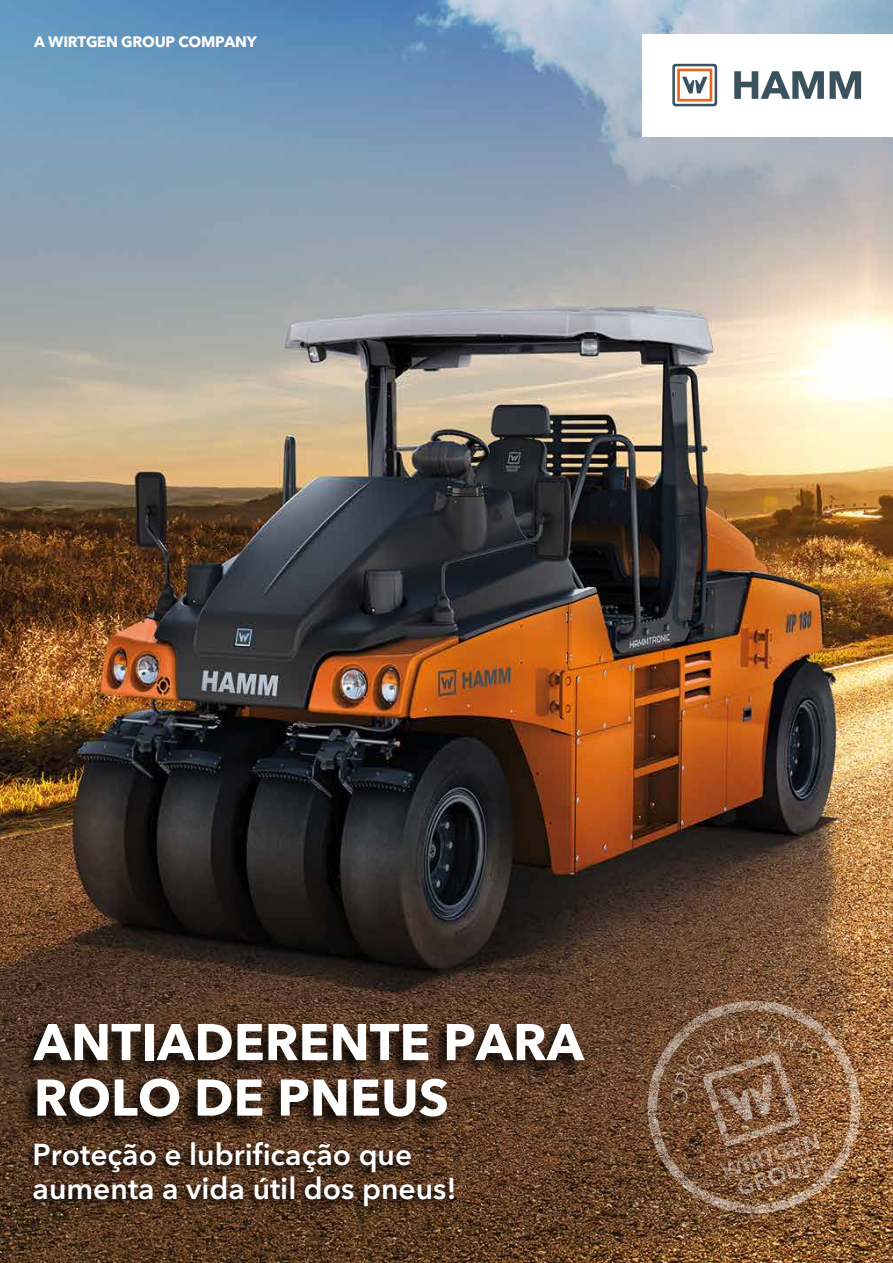
<style>
.page{position:relative;width:893px;height:1263px;background:#fff}
.page>*{position:absolute;margin:0;border:0;box-sizing:border-box;transform-origin:0 0}
.t1{font:700 51px/55.5px "Avenir Next LT Pro";color:#fff}
.t2{font:600 30px/34.5px "Avenir Next LT Pro";color:#fff}
.t3{font:700 15px "Avenir Next LT Pro";letter-spacing:-.015em;color:#fff}
</style>
<div class="page">
<img style="left:0;top:0;width:893px;height:1263px">
<div style="left:642px;top:34px;width:251px;height:102px;background:#fff"></div>
<img style="left:648px;top:1001px;width:212px;height:212px">
<img style="left:12px;top:1010px;width:579px;height:139px">
<img style="left:21px;top:1133px;width:442px;height:86px">
<svg style="left:734px;top:71px;width:90px;height:28px"></svg>
<svg style="left:830px;top:71px;width:31px;height:28px"></svg>
<svg style="left:672px;top:64px;width:45px;height:42px"></svg>
<p class="t3" style="left:34px;top:32px;width:224px">A WIRTGEN GROUP COMPANY</p>
<h1 class="t1" style="left:34px;top:1014px;width:552px">ANTIADERENTE PARA<br>ROLO DE PNEUS</h1>
<p class="t2" style="left:33px;top:1137px;width:426px">Proteção e lubrificação que aumenta a vida útil dos pneus!</p>
</div>
